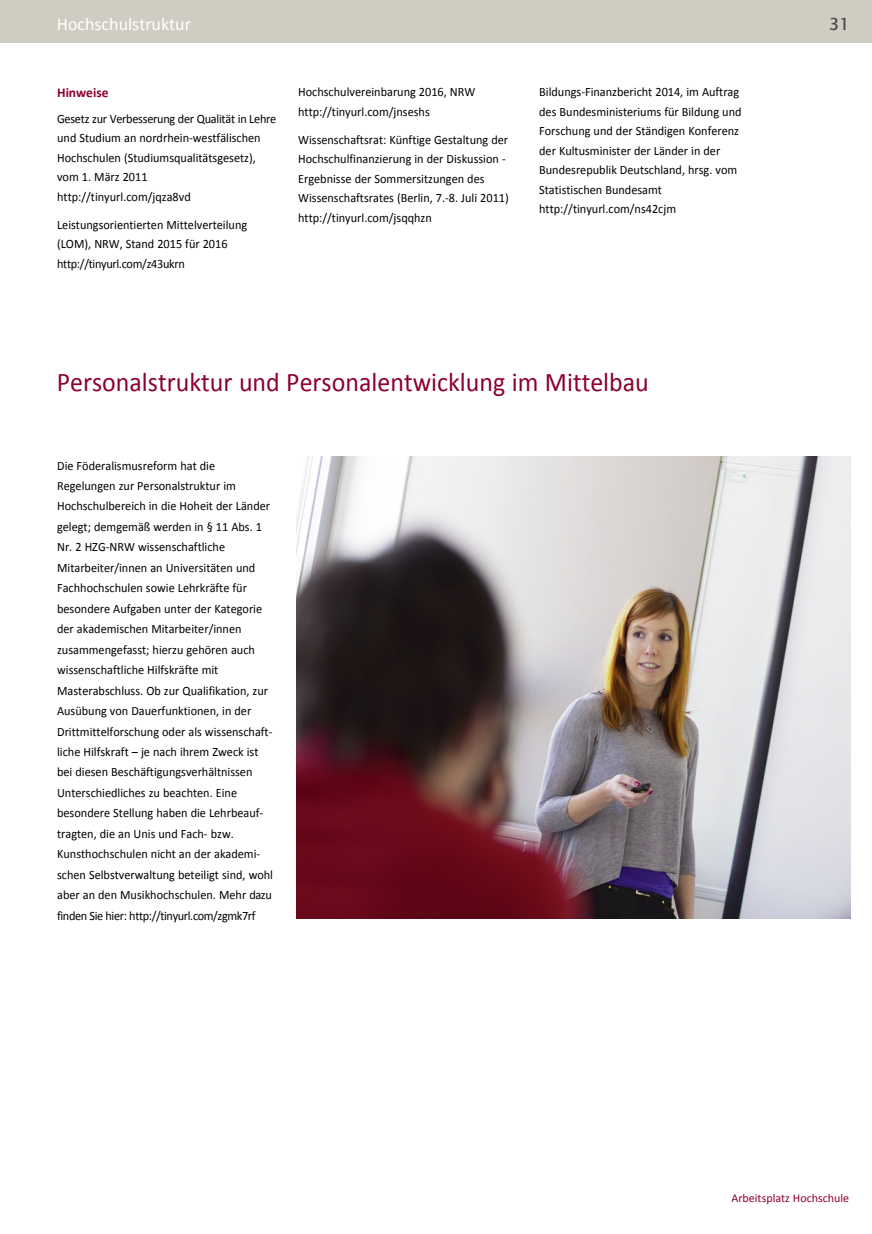
<style>
.page{position:relative;width:872px;height:1234px;background:#fff}
.page>*{position:absolute;margin:0;border:0;box-sizing:border-box;transform-origin:0 0}
.t1{font:27px "Calibri";color:#8c002b;scale:.96 1}
.t2{font:18px "Calibri";color:#fff}
.t3{font:500 18px "Quay Sans";color:#4d4d4d}
.t4{font:700 13.5px "Calibri";color:#8c002b}
.t5{font:12.75px/20.4px "Calibri";color:#000;scale:.96 1}
.t6{font:12px "Calibri";color:#8c002b}
</style>
<div class="page">
<div style="left:0;top:0;width:872px;height:43px;background:#cfcdc1"></div>
<img style="left:297px;top:457px;width:553px;height:461px">
<h2 class="t2" style="left:57px;top:13px;width:136px">Hochschulstruktur</h2>
<p class="t4" style="left:57px;top:84px;width:53px">Hinweise</p>
<p class="t5" style="left:57px;top:108px;width:230px;line-height:19.5px">Gesetz zur Verbesserung der Qualität in Lehre und Studium an nordrhein-westfälischen Hochschulen (Studiumsqualitätsgesetz), vom 1. März 2011 http://tinyurl.com/jqza8vd</p>
<p class="t5" style="left:57px;top:214px;width:199px;line-height:19.5px">Leistungsorientierten Mittelverteilung (LOM), NRW, Stand 2015 für 2016 http://tinyurl.com/z43ukrn</p>
<p class="t5" style="left:298px;top:82px;width:186px;line-height:19.5px">Hochschulvereinbarung 2016, NRW http://tinyurl.com/jnseshs</p>
<p class="t5" style="left:298px;top:129px;width:221px;line-height:19.5px">Wissenschaftsrat: Künftige Gestaltung der Hochschulfinanzierung in der Diskussion - Ergebnisse der Sommersitzungen des Wissenschaftsrates (Berlin, 7.-8. Juli 2011) http://tinyurl.com/jsqqhzn</p>
<p class="t5" style="left:539px;top:82px;width:212px;line-height:19.5px">Bildungs-Finanzbericht 2014, im Auftrag des Bundesministeriums für Bildung und Forschung und der Ständigen Konferenz der Kultusminister der Länder in der Bundesrepublik Deutschland, hrsg. vom Statistischen Bundesamt http://tinyurl.com/ns42cjm</p>
<h1 class="t1" style="left:57px;top:365px;width:618px">Personalstruktur und Personalentwicklung im Mittelbau</h1>
<p class="t5" style="left:57px;top:455px;width:226px">Die Föderalismusreform hat die Regelungen zur Personalstruktur im Hochschulbereich in die Hoheit der Länder gelegt; demgemäß werden in § 11 Abs. 1<br>Nr. 2 HZG-NRW wissenschaftliche Mitarbeiter/innen an Universitäten und Fachhochschulen sowie Lehrkräfte für besondere Aufgaben unter der Kategorie der akademischen Mitarbeiter/innen zusammengefasst; hierzu gehören auch wissenschaftliche Hilfskräfte mit Masterabschluss. Ob zur Qualifikation, zur Ausübung von Dauerfunktionen, in der Drittmittelforschung oder als wissenschaft&shy;liche Hilfskraft – je nach ihrem Zweck ist bei diesen Beschäftigungsverhältnissen Unterschiedliches zu beachten. Eine besondere Stellung haben die Lehrbeauf&shy;tragten, die an Unis und Fach- bzw.<br>Kunsthochschulen nicht an der akademi&shy;schen Selbstverwaltung beteiligt sind, wohl aber an den Musikhochschulen. Mehr dazu finden Sie hier: http://tinyurl.com/zgmk7rf</p>
<h2 class="t3" style="left:829px;top:13px;width:21px">31</h2>
<p class="t6" style="left:731px;top:1190px;width:119px">Arbeitsplatz Hochschule</p>
</div>
